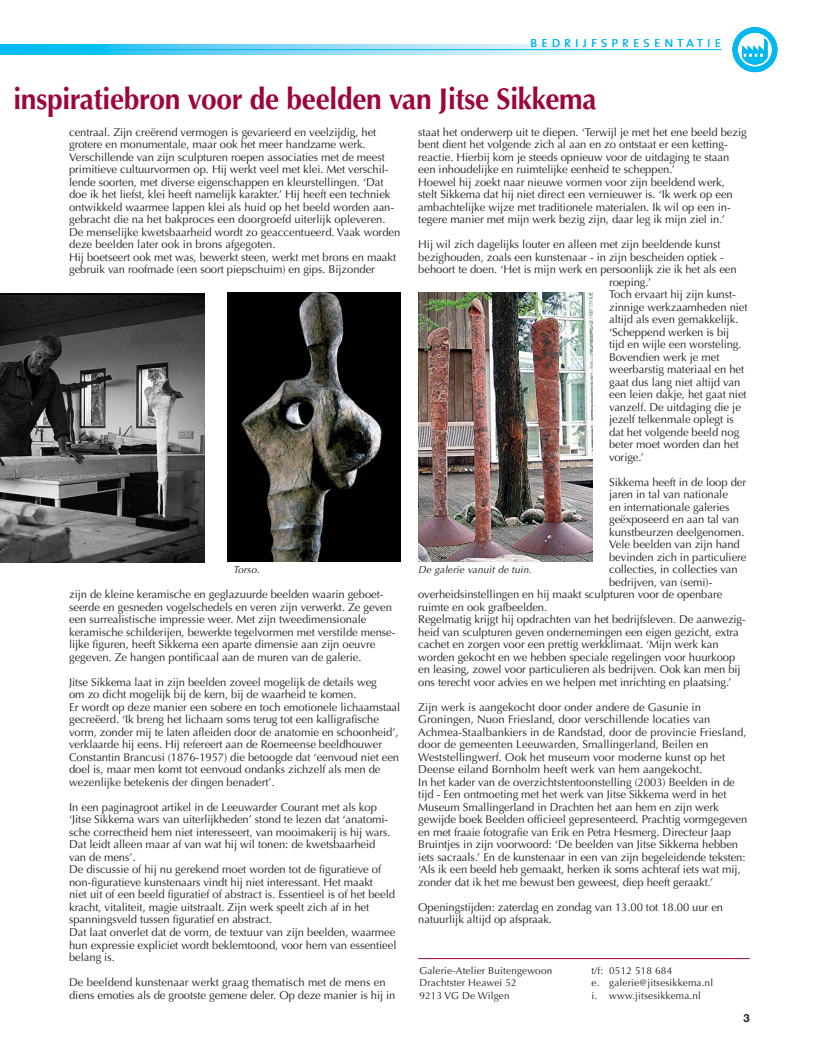
<style>
.page{position:relative;width:833px;height:1053px;background:#fff}
.page>*{position:absolute;margin:0;border:0;box-sizing:border-box;transform-origin:0 0}
.t1{font:700 30px "Optima";letter-spacing:-.01em;color:#9d053b;scale:.94 1}
.t2{font:15px "The Mix Light Caps";letter-spacing:.235em;color:#00b9f1}
.t3{font:11.25px/12.5px "Optima";letter-spacing:-.005em;color:#231f20}
.t4{font:700 11.25px "Helvetica Neue";color:#231f20}
.t5{font:10px/12.5px "Optima";letter-spacing:.015em;color:#231f20}
.t6{font:italic 10px "Optima";color:#231f20}
</style>
<div class="page">
<img style="left:0;top:44px;width:620px;height:11px">
<hr style="left:0;top:49px;width:721px;height:1px;background:#00b9f1">
<svg style="left:732px;top:27px;width:45px;height:45px"></svg>
<img style="left:0;top:293px;width:204px;height:269px">
<img style="left:227px;top:292px;width:173px;height:269px">
<img style="left:419px;top:292px;width:174px;height:269px">
<hr style="left:418px;top:958px;width:331px;height:1px;background:#9d053b">
<h2 class="t2" style="left:530px;top:33px;width:193px">bedrijfspresentatie</h2>
<h1 class="t1" style="left:13px;top:87px;width:622px">inspiratiebron voor de beelden van Jitse Sikkema</h1>
<p class="t3" style="left:69px;top:126px;width:333px">centraal. Zijn creërend vermogen is gevarieerd en veel zijdig, het grotere en monumentale, maar ook het meer handzame werk.<br>Verschillende van zijn sculpturen roepen associaties met de meest primitieve cultuurvormen op. Hij werkt veel met klei. Met verschil&shy;lende soorten, met diverse eigenschappen en kleurstellingen. ‘Dat doe ik het liefst, klei heeft namelijk karakter.’ Hij heeft een techniek ontwikkeld waarmee lappen klei als huid op het beeld worden aan&shy;gebracht die na het bakproces een doorgroefd uiterlijk opleveren.<br>De menselijke kwetsbaarheid wordt zo geaccentueerd. Vaak worden deze beelden later ook in brons afgegoten.<br>Hij boetseert ook met was, bewerkt steen, werkt met brons en maakt gebruik van roofmade (een soort piepschuim) en gips. Bijzonder</p>
<p class="t3" style="left:418px;top:126px;width:330px">staat het onderwerp uit te diepen. ‘Terwijl je met het ene beeld bezig bent dient het volgende zich al aan en zo ontstaat er een ketting&shy;reactie. Hierbij kom je steeds opnieuw voor de uitdaging te staan een inhoudelijke en ruimtelijke eenheid te scheppen.’<br>Hoewel hij zoekt naar nieuwe vormen voor zijn beeldend werk, stelt Sikkema dat hij niet direct een vernieuwer is. ‘Ik werk op een ambachtelijke wijze met traditionele materialen. Ik wil op een in&shy;tegere manier met mijn werk bezig zijn, daar leg ik mijn ziel in.’</p>
<p class="t3" style="left:418px;top:239px;width:304px">Hij wil zich dagelijks louter en alleen met zijn beeldende kunst</p>
<p class="t3" style="left:418px;top:251px;width:307px">bezighouden, zoals een kunstenaar - in zijn bescheiden optiek -</p>
<p class="t3" style="left:418px;top:264px;width:320px">behoort te doen. ‘Het is mijn werk en persoonlijk zie ik het als een</p>
<p class="t3" style="left:609px;top:276px;width:44px">roeping.’</p>
<p class="t3" style="left:609px;top:289px;width:128px">Toch ervaart hij zijn kunst-</p>
<p class="t3" style="left:609px;top:301px;width:140px">zinnige werkzaamheden niet</p>
<p class="t3" style="left:609px;top:314px;width:131px">altijd als even gemakkelijk.</p>
<p class="t3" style="left:609px;top:326px;width:122px">‘Scheppend werken is bij</p>
<p class="t3" style="left:609px;top:339px;width:134px">tijd en wijle een worsteling.</p>
<p class="t3" style="left:609px;top:351px;width:112px">Bovendien werk je met</p>
<p class="t3" style="left:609px;top:364px;width:137px">weerbarstig materiaal en het</p>
<p class="t3" style="left:609px;top:376px;width:133px">gaat dus lang niet altijd van</p>
<p class="t3" style="left:609px;top:389px;width:139px">een leien dakje, het gaat niet</p>
<p class="t3" style="left:609px;top:401px;width:133px">vanzelf. De uitdaging die je</p>
<p class="t3" style="left:609px;top:414px;width:126px">jezelf telkenmale oplegt is</p>
<p class="t3" style="left:609px;top:426px;width:132px">dat het volgende beeld nog</p>
<p class="t3" style="left:609px;top:439px;width:131px">beter moet worden dan het</p>
<p class="t3" style="left:609px;top:451px;width:36px">vorige.’</p>
<p class="t3" style="left:609px;top:476px;width:139px">Sikkema heeft in de loop der</p>
<p class="t3" style="left:609px;top:489px;width:120px">jaren in tal van nationale</p>
<p class="t3" style="left:609px;top:501px;width:122px">en internationale galeries</p>
<p class="t3" style="left:609px;top:514px;width:132px">geëxposeerd en aan tal van</p>
<p class="t3" style="left:609px;top:526px;width:137px">kunstbeurzen deelgenomen.</p>
<p class="t3" style="left:609px;top:539px;width:132px">Vele beelden van zijn hand</p>
<p class="t3" style="left:609px;top:551px;width:139px">bevinden zich in particuliere</p>
<p class="t3" style="left:609px;top:564px;width:130px">collecties, in collecties van</p>
<p class="t3" style="left:609px;top:576px;width:105px">bedrijven, van (semi) -</p>
<p class="t3" style="left:418px;top:589px;width:305px">overheidsinstellingen en hij maakt sculpturen voor de openbare</p>
<p class="t3" style="left:418px;top:601px;width:130px">ruimte en ook grafbeelden.</p>
<p class="t3" style="left:418px;top:614px;width:329px">Regelmatig krijgt hij opdrachten van het bedrijfsleven. De aanwezig-</p>
<p class="t3" style="left:418px;top:626px;width:322px">heid van sculpturen geven ondernemingen een eigen gezicht, extra</p>
<p class="t3" style="left:418px;top:639px;width:302px">cachet en zorgen voor een prettig werkklimaat. ‘Mijn werk kan</p>
<p class="t3" style="left:418px;top:651px;width:319px">worden gekocht en we hebben speciale regelingen voor huurkoop</p>
<p class="t3" style="left:418px;top:664px;width:324px">en leasing, zowel voor particulieren als bedrijven. Ook kan men bij</p>
<p class="t3" style="left:418px;top:676px;width:315px">ons terecht voor advies en we helpen met inrichting en plaatsing.’</p>
<p class="t3" style="left:418px;top:701px;width:331px">Zijn werk is aangekocht door onder andere de Gasunie in Groningen, Nuon Friesland, door verschillende locaties van Achmea-Staalbankiers in de Randstad, door de provincie Friesland, door de gemeenten Leeuwarden, Smallingerland, Beilen en Weststellingwerf. Ook het museum voor moderne kunst op het Deense eiland Bornholm heeft werk van hem aangekocht.<br>In het kader van de overzichtstentoonstelling (2003) Beelden in de tijd - Een ontmoeting met het werk van Jitse Sikkema werd in het Museum Smallingerland in Drachten het aan hem en zijn werk gewijde boek Beelden officieel gepresenteerd. Prachtig vormgegeven en met fraaie fotografie van Erik en Petra Hesmerg. Directeur Jaap Bruintjes in zijn voorwoord: ‘De beelden van Jitse Sikkema hebben iets sacraals.’ En de kunstenaar in een van zijn begeleidende teksten: ‘Als ik een beeld heb gemaakt, herken ik soms achteraf iets wat mij, zonder dat ik het me bewust ben geweest, diep heeft geraakt.’</p>
<p class="t3" style="left:418px;top:901px;width:306px">Openingstijden: zaterdag en zondag van 13.00 tot 18.00 uur en natuurlijk altijd op afspraak.</p>
<p class="t6" style="left:233px;top:565px;width:30px">Torso.</p>
<p class="t6" style="left:418px;top:565px;width:117px">De galerie vanuit de tuin.</p>
<p class="t3" style="left:69px;top:589px;width:328px">zijn de kleine keramische en geglazuurde beelden waarin geboet&shy;seerde en gesneden vogelschedels en veren zijn verwerkt. Ze geven een surrealistische impressie weer. Met zijn tweedimensionale keramische schilderijen, bewerkte tegelvormen met verstilde mense&shy;lijke figuren, heeft Sikkema een aparte dimensie aan zijn oeuvre gegeven. Ze hangen pontificaal aan de muren van de galerie.</p>
<p class="t3" style="left:69px;top:676px;width:333px">Jitse Sikkema laat in zijn beelden zoveel mogelijk de details weg<br>om zo dicht mogelijk bij de kern, bij de waarheid te komen.<br>Er wordt op deze manier een sobere en toch emotionele lichaamstaal gecreëerd. ‘Ik breng het lichaam soms terug tot een kalligrafische vorm, zonder mij te laten afleiden door de anatomie en schoonheid’, verklaarde hij eens. Hij refereert aan de Roemeense beeldhouwer Constantin Brancusi (1876-1957) die betoogde dat ‘eenvoud niet een doel is, maar men komt tot eenvoud ondanks zichzelf als men de wezenlijke betekenis der dingen benadert’.</p>
<p class="t3" style="left:69px;top:801px;width:329px">In een paginagroot artikel in de Leeuwarder Courant met als kop ‘Jitse Sikkema wars van uiterlijkheden’ stond te lezen dat ‘anatomi&shy;sche correctheid hem niet interesseert, van mooimakerij is hij wars.<br>Dat leidt alleen maar af van wat hij wil tonen: de kwetsbaarheid<br>van de mens’.<br>De discussie of hij nu gerekend moet worden tot de figuratieve of non-figuratieve kunstenaars vindt hij niet interessant. Het maakt<br>niet uit of een beeld figuratief of abstract is. Essentieel is of het beeld kracht, vitaliteit, magie uitstraalt. Zijn werk speelt zich af in het spanningsveld tussen figuratief en abstract.<br>Dat laat onverlet dat de vorm, de textuur van zijn beelden, waarmee hun expressie expliciet wordt beklemtoond, voor hem van essentieel belang is.</p>
<p class="t3" style="left:69px;top:976px;width:328px">De beeldend kunstenaar werkt graag thematisch met de mens en diens emoties als de grootste gemene deler. Op deze manier is hij in</p>
<p class="t5" style="left:419px;top:964px;width:134px">Galerie-Atelier Buitengewoon<br>Drachtster Heawei 52<br>9213 VG De Wilgen</p>
<p class="t5" style="left:591px;top:964px;width:123px">t/f: 0512 518 684<br>e. galerie@jitsesikkema.nl i. www.jitsesikkema.nl</p>
<p class="t4" style="left:743px;top:1013px;width:8px">3</p>
</div>
